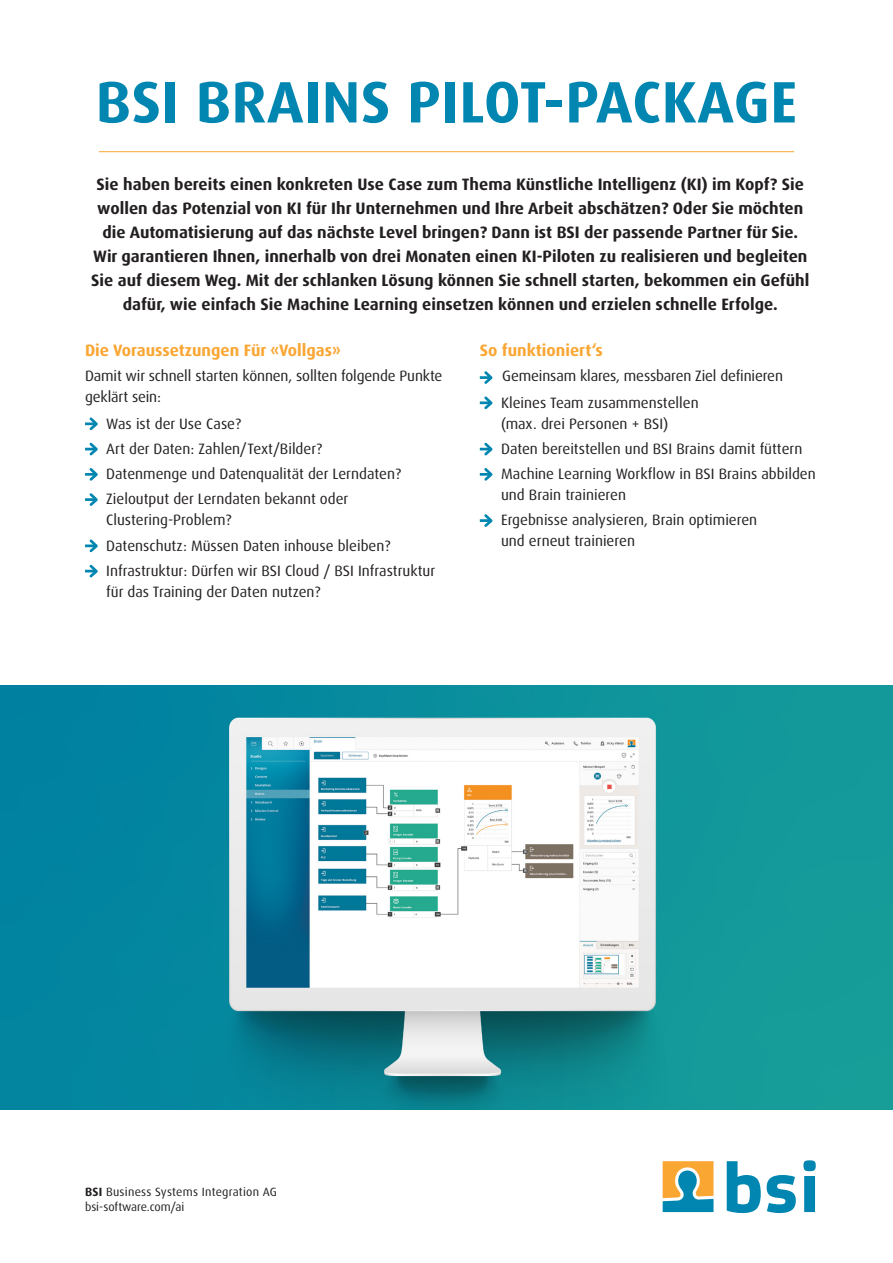
<style>
.page{position:relative;width:893px;height:1263px;background:#fff}
.page>*{position:absolute;margin:0;border:0;box-sizing:border-box;transform-origin:0 0}
.t1{font:700 58.5px "Dax OT";letter-spacing:.01em;color:#0086b0}
.t2{font:700 16.5px/24px "Dax OT";color:#231f20;text-align:center}
.t3{font:700 16.5px "Dax OT";color:#faa633}
.t4{font:15px/21px "Dax OT";color:#231f20}
.t5{font:12px "Dax OT";letter-spacing:.015em;color:#231f20}
.t6{font:12px "Dax OT";letter-spacing:-.005em;color:#231f20}
.s1{font-weight:700}
</style>
<div class="page">
<svg style="left:727px;top:1161px;width:34px;height:52px"></svg>
<svg style="left:767px;top:1175px;width:29px;height:38px"></svg>
<svg style="left:803px;top:1160px;width:13px;height:52px"></svg>
<svg style="left:663px;top:1161px;width:50px;height:51px;background:#97a57f"></svg>
<hr style="left:99px;top:151px;width:695px;height:1px;background:#faa633">
<svg style="left:480px;top:371px;width:13px;height:13px"></svg>
<svg style="left:480px;top:396px;width:13px;height:14px"></svg>
<svg style="left:480px;top:442px;width:13px;height:14px"></svg>
<svg style="left:480px;top:468px;width:13px;height:13px"></svg>
<svg style="left:480px;top:514px;width:13px;height:13px"></svg>
<svg style="left:85px;top:417px;width:13px;height:14px"></svg>
<svg style="left:85px;top:442px;width:13px;height:14px"></svg>
<svg style="left:85px;top:468px;width:13px;height:13px"></svg>
<svg style="left:85px;top:493px;width:13px;height:13px"></svg>
<svg style="left:85px;top:539px;width:13px;height:14px"></svg>
<svg style="left:85px;top:564px;width:13px;height:14px"></svg>
<img style="left:0;top:686px;width:893px;height:423px">
<p class="t1" style="left:96px;top:65px;width:703px">BSI BRAINS PILOT-PACKAGE</p>
<p class="t2" style="left:91px;top:172px;width:719px">Sie haben bereits einen konkreten Use Case zum Thema Künstliche Intelligenz (KI) im Kopf? Sie wollen das Potenzial von KI für Ihr Unternehmen und Ihre Arbeit abschätzen? Oder Sie möchten die Automatisierung auf das nächste Level bringen? Dann ist BSI der passende Partner für Sie.<br>Wir garantieren Ihnen, innerhalb von drei Monaten einen KI-Piloten zu realisieren und begleiten Sie auf diesem Weg. Mit der schlanken Lösung können Sie schnell starten, bekommen ein Gefühl dafür, wie einfach Sie Machine Learning einsetzen können und erzielen schnelle Erfolge.</p>
<p class="t3" style="left:85px;top:339px;width:257px">Die Voraussetzungen Für «Vollgas»</p>
<p class="t4" style="left:85px;top:365px;width:359px">Damit wir schnell starten können, sollten folgende Punkte geklärt sein:</p>
<p class="t4" style="left:106px;top:413px;width:136px">Was ist der Use Case?</p>
<p class="t4" style="left:106px;top:438px;width:218px">Art der Daten: Zahlen/Text/Bilder?</p>
<p class="t4" style="left:106px;top:464px;width:296px">Datenmenge und Datenqualität der Lerndaten?</p>
<p class="t4" style="left:106px;top:489px;width:244px">Zieloutput der Lerndaten bekannt oder<br>Clustering-Problem?</p>
<p class="t4" style="left:106px;top:535px;width:286px">Datenschutz: Müssen Daten inhouse bleiben?</p>
<p class="t4" style="left:106px;top:560px;width:330px">Infrastruktur: Dürfen wir BSI Cloud / BSI Infrastruktur für das Training der Daten nutzen?</p>
<p class="t3" style="left:480px;top:339px;width:125px">So funktioniert‘s</p>
<p class="t4" style="left:502px;top:365px;width:282px">Gemeinsam klares, messbaren Ziel definieren</p>
<p class="t4" style="left:501px;top:392px;width:199px">Kleines Team zusammenstellen (max. drei Personen + BSI)</p>
<p class="t4" style="left:501px;top:438px;width:303px">Daten bereitstellen und BSI Brains damit füttern</p>
<p class="t4" style="left:501px;top:464px;width:316px">Machine Learning Workflow in BSI Brains abbilden und Brain trainieren</p>
<p class="t4" style="left:501px;top:510px;width:258px">Ergebnisse analysieren, Brain optimieren und erneut trainieren</p>
<p class="t5" style="left:85px;top:1184px;width:193px"><span class="s1">BSI</span> Business Systems Integration AG</p>
<p class="t6" style="left:85px;top:1199px;width:101px">bsi-software.com/ai</p>
</div>
